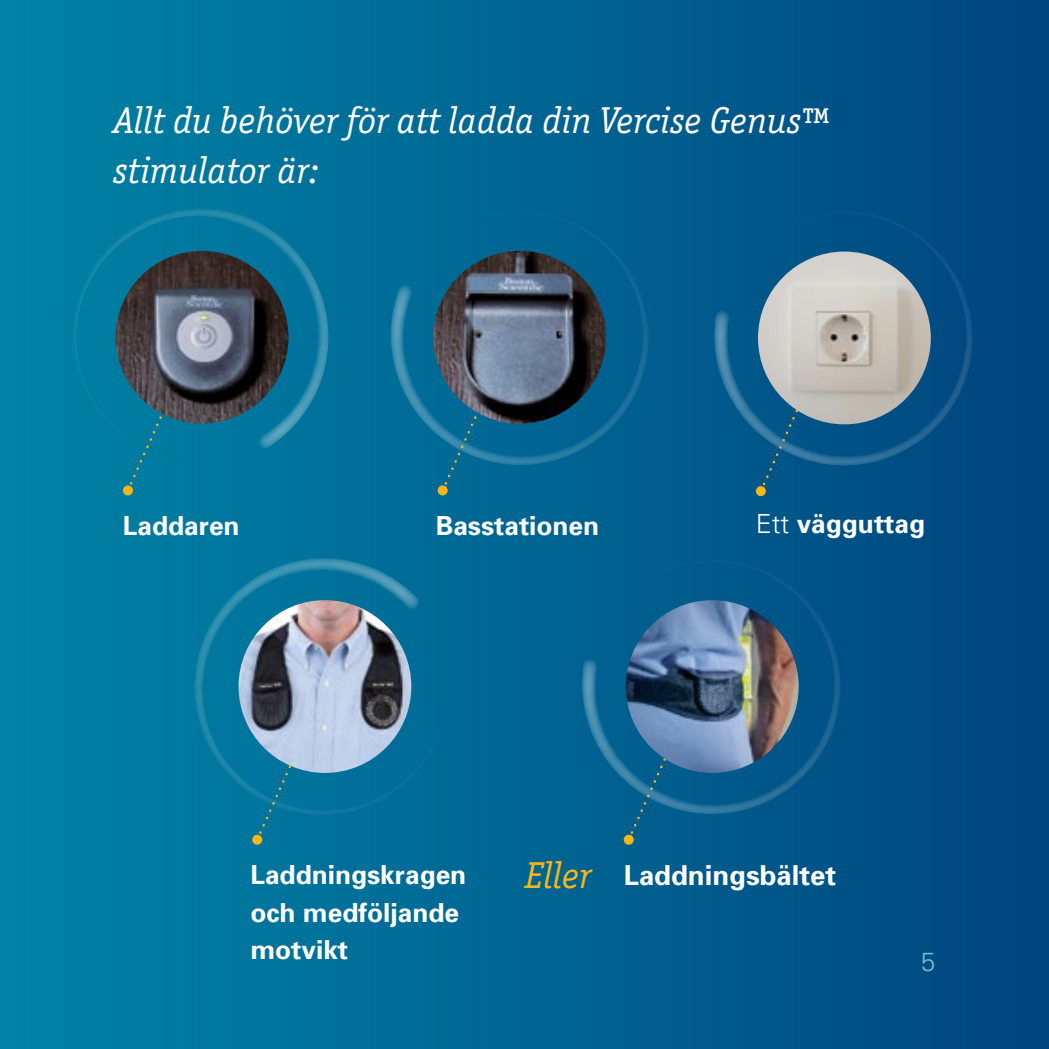
<style>
.page{position:relative;width:1049px;height:1049px;background:#fff}
.page>*{position:absolute;margin:0;border:0;box-sizing:border-box;transform-origin:0 0}
.t1{font:italic 37.5px/50px "Officina Ser ITC Std";letter-spacing:.01em;color:#fff}
.t2{font:italic 37.5px "Officina Ser ITC Std";letter-spacing:.01em;color:#f7b617}
.t3{font:700 27.5px "Univers";color:#fff}
.t4{font:700 26.25px/37.5px "Univers";color:#fff}
.t5{font:300 26.25px "Univers";color:#79bdd2}
.s1{font-weight:300}
</style>
<div class="page">
<div style="left:0;top:0;width:1049px;height:1049px;background:linear-gradient(to right,#0084a6,#00457f)"></div>
<svg style="left:628px;top:815px;width:47px;height:26px"></svg>
<div style="left:624px;top:835px;width:10px;height:10px;background:#f7b617;border-radius:50%"></div>
<svg style="left:581px;top:558px;width:261px;height:257px;background:#045c8d"></svg>
<img style="left:626px;top:600px;width:173px;height:173px;border-radius:86px">
<svg style="left:257px;top:816px;width:46px;height:25px"></svg>
<div style="left:252px;top:835px;width:10px;height:10px;background:#f7b617;border-radius:50%"></div>
<svg style="left:194px;top:558px;width:254px;height:258px;background:#05749c"></svg>
<img style="left:239px;top:600px;width:172px;height:173px;border-radius:86px">
<svg style="left:71px;top:207px;width:258px;height:255px;background:#047a9f"></svg>
<div style="left:128px;top:390px;width:46px;height:102px;background:#007aa0"></div>
<div style="left:123px;top:485px;width:10px;height:10px;background:#f7b617;border-radius:50%"></div>
<img style="left:116px;top:251px;width:172px;height:173px;border-radius:86px">
<svg style="left:390px;top:210px;width:259px;height:256px;background:#046795"></svg>
<svg style="left:442px;top:390px;width:47px;height:102px;background:#086d96"></svg>
<div style="left:438px;top:485px;width:10px;height:10px;background:#f7b617;border-radius:50%"></div>
<img style="left:433px;top:251px;width:173px;height:173px;border-radius:86px">
<svg style="left:713px;top:209px;width:261px;height:258px;background:#045387"></svg>
<svg style="left:761px;top:391px;width:46px;height:101px;background:#0a5a8a"></svg>
<div style="left:756px;top:486px;width:10px;height:10px;background:#f7b617;border-radius:50%"></div>
<img style="left:758px;top:252px;width:173px;height:172px;border-radius:86px">
<h1 class="t1" style="left:113px;top:96px;width:717px">Allt du behöver för att ladda din Vercise Genus™ stimulator är:</h1>
<p class="t4" style="left:123px;top:507px;width:118px">Laddaren</p>
<p class="t4" style="left:436px;top:507px;width:165px">Basstationen</p>
<p class="t4" style="left:756px;top:504px;width:171px"><span class="s1">Ett</span> vägguttag</p>
<h1 class="t2" style="left:525px;top:854px;width:68px">Eller</h1>
<p class="t4" style="left:250px;top:856px;width:217px">Laddningskragen</p>
<p class="t3" style="left:624px;top:859px;width:214px">Laddningsbältet</p>
<p class="t4" style="left:250px;top:894px;width:210px">och medföljande motvikt</p>
<p class="t5" style="left:921px;top:946px;width:16px">5</p>
</div>
